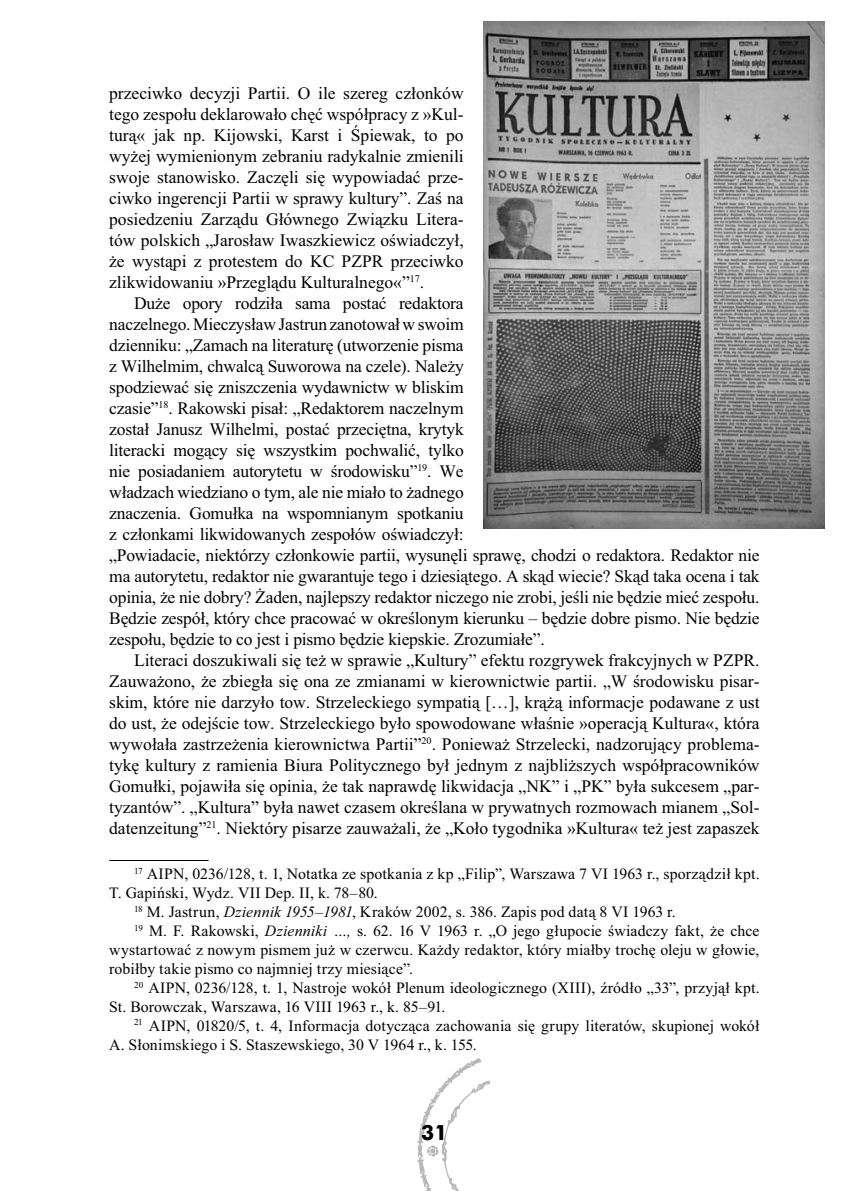
<style>
.page{position:relative;width:844px;height:1191px;background:#fff}
.page>*{position:absolute;margin:0;border:0;box-sizing:border-box;transform-origin:0 0}
.t1{font:700 21px "Futura EU";color:#000}
.t2{font:17.5px "Times New Roman";color:#000}
.t3{font:15.75px "Times New Roman";letter-spacing:.01em;color:#000}
.s1{font-style:italic}
</style>
<div class="page">
<img style="left:418px;top:1058px;width:72px;height:133px">
<hr style="left:109px;top:860px;width:99px;height:1px;background:#000">
<img style="left:483px;top:21px;width:340px;height:507px">
<p class="t2" style="left:109px;top:87px;width:356px">przeciwko decyzji Partii. O ile szereg członków</p>
<p class="t2" style="left:109px;top:108px;width:356px">tego zespołu deklarowało chęć współpracy z »Kul-</p>
<p class="t2" style="left:109px;top:129px;width:356px">turą« jak np. Kijowski, Karst i Śpiewak, to po</p>
<p class="t2" style="left:109px;top:150px;width:356px">wyżej wymienionym zebraniu radykalnie zmienili</p>
<p class="t2" style="left:109px;top:171px;width:356px">swoje stanowisko. Zaczęli się wypowiadać prze-</p>
<p class="t2" style="left:109px;top:192px;width:356px">ciwko ingerencji Partii w sprawy kultury”. Zaś na</p>
<p class="t2" style="left:109px;top:213px;width:356px">posiedzeniu Zarządu Głównego Związku Litera-</p>
<p class="t2" style="left:109px;top:234px;width:356px">tów polskich „Jarosław Iwaszkiewicz oświadczył,</p>
<p class="t2" style="left:109px;top:255px;width:356px">że wystąpi z protestem do KC PZPR przeciwko</p>
<p class="t2" style="left:109px;top:276px;width:316px">zlikwidowaniu »Przeglądu Kulturalnego«”<sup>17</sup>.</p>
<p class="t2" style="left:134px;top:297px;width:331px">Duże opory rodziła sama postać redaktora</p>
<p class="t2" style="left:109px;top:318px;width:356px">naczelnego. Mieczysław Jastrun zanotował w swoim</p>
<p class="t2" style="left:109px;top:339px;width:356px">dzienniku: „Zamach na literaturę (utworzenie pisma</p>
<p class="t2" style="left:109px;top:360px;width:356px">z Wilhelmim, chwalcą Suworowa na czele). Należy</p>
<p class="t2" style="left:109px;top:381px;width:356px">spodziewać się zniszczenia wydawnictw w bliskim</p>
<p class="t2" style="left:109px;top:402px;width:356px">czasie”<sup>18</sup>. Rakowski pisał: „Redaktorem naczelnym</p>
<p class="t2" style="left:109px;top:423px;width:356px">został Janusz Wilhelmi, postać przeciętna, krytyk</p>
<p class="t2" style="left:109px;top:444px;width:356px">literacki mogący się wszystkim pochwalić, tylko</p>
<p class="t2" style="left:109px;top:465px;width:356px">nie posiadaniem autorytetu w środowisku”<sup>19</sup>. We</p>
<p class="t2" style="left:109px;top:486px;width:356px">władzach wiedziano o tym, ale nie miało to żadnego</p>
<p class="t2" style="left:109px;top:507px;width:356px">znaczenia. Gomułka na wspomnianym spotkaniu</p>
<p class="t2" style="left:109px;top:528px;width:356px">z członkami likwidowanych zespołów oświadczył:</p>
<p class="t2" style="left:109px;top:549px;width:651px">„Powiadacie, niektórzy członkowie partii, wysunęli sprawę, chodzi o redaktora. Redaktor nie</p>
<p class="t2" style="left:109px;top:570px;width:651px">ma autorytetu, redaktor nie gwarantuje tego i dziesiątego. A skąd wiecie? Skąd taka ocena i tak</p>
<p class="t2" style="left:109px;top:591px;width:651px">opinia, że nie dobry? Żaden, najlepszy redaktor niczego nie zrobi, jeśli nie będzie mieć zespołu.</p>
<p class="t2" style="left:109px;top:612px;width:651px">Będzie zespół, który chce pracować w określonym kierunku – będzie dobre pismo. Nie będzie</p>
<p class="t2" style="left:109px;top:633px;width:437px">zespołu, będzie to co jest i pismo będzie kiepskie. Zrozumiałe”.</p>
<p class="t2" style="left:134px;top:654px;width:626px">Literaci doszukiwali się też w sprawie „Kultury” efektu rozgrywek frakcyjnych w PZPR.</p>
<p class="t2" style="left:109px;top:675px;width:651px">Zauważono, że zbiegła się ona ze zmianami w kierownictwie partii. „W środowisku pisar-</p>
<p class="t2" style="left:109px;top:696px;width:651px">skim, które nie darzyło tow. Strzeleckiego sympatią […], krążą informacje podawane z ust</p>
<p class="t2" style="left:109px;top:717px;width:651px">do ust, że odejście tow. Strzeleckiego było spowodowane właśnie »operacją Kultura«, która</p>
<p class="t2" style="left:109px;top:738px;width:651px">wywołała zastrzeżenia kierownictwa Partii”<sup>20</sup>. Ponieważ Strzelecki, nadzorujący problema-</p>
<p class="t2" style="left:109px;top:759px;width:651px">tykę kultury z ramienia Biura Politycznego był jednym z najbliższych współpracowników</p>
<p class="t2" style="left:109px;top:780px;width:651px">Gomułki, pojawiła się opinia, że tak naprawdę likwidacja „NK” i „PK” była sukcesem „par-</p>
<p class="t2" style="left:109px;top:801px;width:651px">tyzantów”. „Kultura” była nawet czasem określana w prywatnych rozmowach mianem „Sol-</p>
<p class="t2" style="left:109px;top:822px;width:651px">datenzeitung”<sup>21</sup>. Niektóry pisarze zauważali, że „Koło tygodnika »Kultura« też jest zapaszek</p>
<p class="t3" style="left:134px;top:868px;width:627px"><sup>17</sup> AIPN, 0236/128, t. 1, Notatka ze spotkania z kp „Filip”, Warszawa 7 VI 1963 r., sporządził kpt.</p>
<p class="t3" style="left:109px;top:887px;width:270px">T. Gapiński, Wydz. VII Dep. II, k. 78–80.</p>
<p class="t3" style="left:134px;top:906px;width:543px"><sup>18</sup> M. Jastrun, <span class="s1">Dziennik 1955–1981</span>, Kraków 2002, s. 386. Zapis pod datą 8 VI 1963 r.</p>
<p class="t3" style="left:134px;top:925px;width:627px"><sup>19</sup> M. F. Rakowski, <span class="s1">Dzienniki …,</span> s. 62. 16 V 1963 r. „O jego głupocie świadczy fakt, że chce</p>
<p class="t3" style="left:109px;top:944px;width:651px">wystartować z nowym pismem już w czerwcu. Każdy redaktor, który miałby trochę oleju w głowie,</p>
<p class="t3" style="left:109px;top:963px;width:305px">robiłby takie pismo co najmniej trzy miesiące”.</p>
<p class="t3" style="left:134px;top:982px;width:627px"><sup>20</sup> AIPN, 0236/128, t. 1, Nastroje wokół Plenum ideologicznego (XIII), źródło „33”, przyjął kpt.</p>
<p class="t3" style="left:109px;top:1000px;width:338px">St. Borowczak, Warszawa, 16 VIII 1963 r., k. 85–91.</p>
<p class="t3" style="left:134px;top:1019px;width:627px"><sup>21</sup> AIPN, 01820/5, t. 4, Informacja dotycząca zachowania się grupy literatów, skupionej wokół</p>
<p class="t3" style="left:109px;top:1038px;width:369px">A. Słonimskiego i S. Staszewskiego, 30 V 1964 r., k. 155.</p>
<p class="t1" style="left:421px;top:1124px;width:28px">31</p>
</div>
